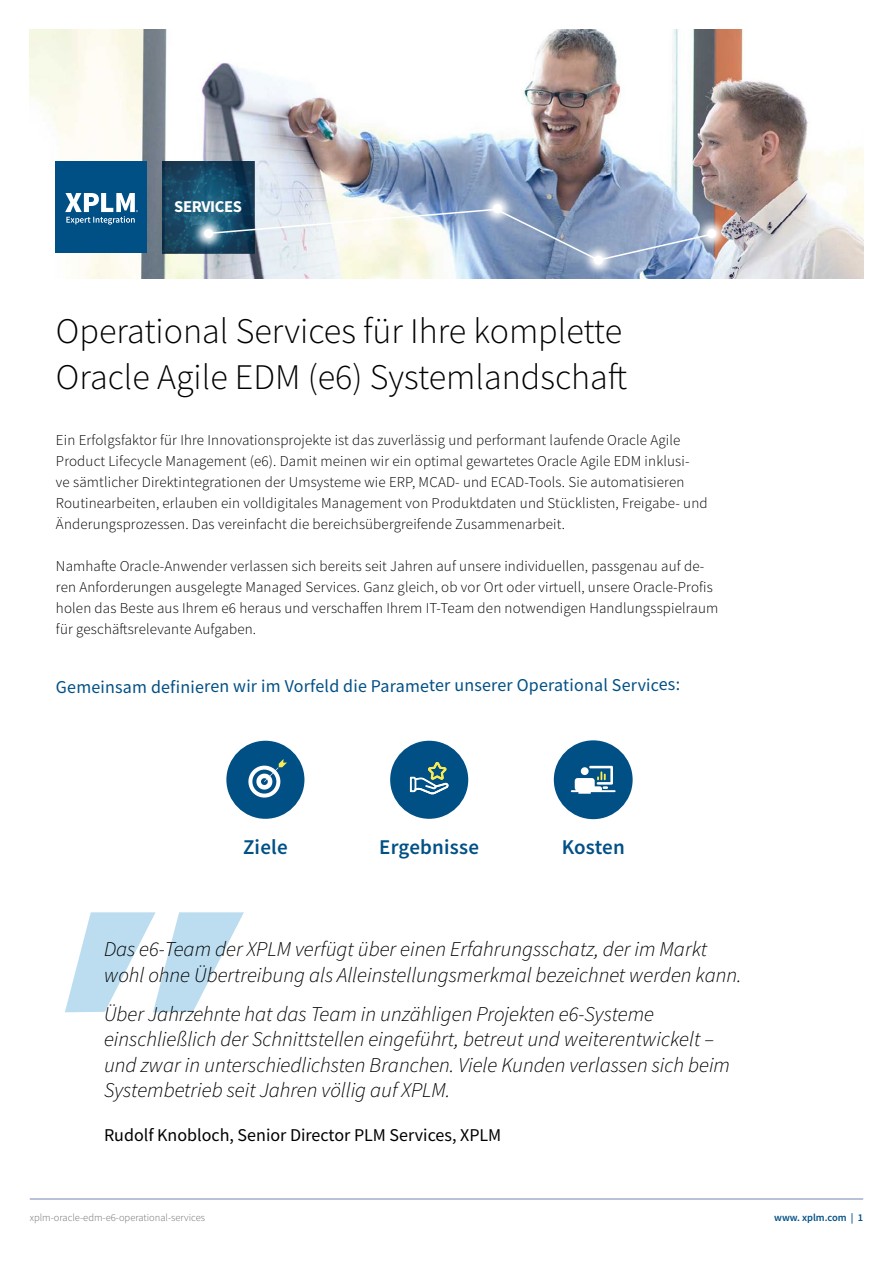
<style>
.page{position:relative;width:893px;height:1263px;background:#fff}
.page>*{position:absolute;margin:0;border:0;box-sizing:border-box;transform-origin:0 0}
.Headline_24_24{font:300 36px/46.5px "Source Sans Pro";color:#000}
.Headline_24_24-2{font:italic 300 21px/25.5px "Source Sans Pro";color:#000}
.Fliestext_9_5_13{font:600 21px "Source Sans Pro";letter-spacing:.01em;color:#005086}
.Fliestext_9_5_13-2{font:18px "Source Sans Pro";letter-spacing:.005em;color:#005086}
.Headline_24_24-3{font:18px "Source Sans Pro";color:#000}
.t1{font:700 16.5px "Source Sans Pro";letter-spacing:-.02em;color:#fff}
.Fliestext_9_5_13-3{font:300 15px/21px "Source Sans Pro";letter-spacing:.01em;color:#000}
.Dateiname{font:300 10.5px "Source Sans Pro";color:#706f6f}
.t2{font:600 10.5px "Source Sans Pro";color:#005086}
</style>
<div class="page">
<img style="left:30px;top:30px;width:833px;height:249px">
<img style="left:162px;top:161px;width:92px;height:92px">
<div style="left:55px;top:161px;width:92px;height:92px;background:#005086"></div>
<svg style="left:65px;top:193px;width:73px;height:32px"></svg>
<svg style="left:191px;top:216px;width:14px;height:35px"></svg>
<svg style="left:480px;top:191px;width:35px;height:17px"></svg>
<div style="left:493px;top:204px;width:9px;height:9px;background:#fff;border-radius:50%"></div>
<svg style="left:581px;top:262px;width:35px;height:15px"></svg>
<div style="left:594px;top:256px;width:9px;height:9px;background:#fff;border-radius:50%"></div>
<svg style="left:713px;top:216px;width:16px;height:35px"></svg>
<div style="left:707px;top:229px;width:9px;height:9px;background:#fff;border-radius:50%"></div>
<svg style="left:205px;top:208px;width:508px;height:54px;background:#adbdce"></svg>
<hr style="left:30px;top:1198px;width:833px;height:2px;background:#a1aecb">
<svg style="left:65px;top:912px;width:179px;height:100px"></svg>
<div style="left:226px;top:741px;width:78px;height:78px;background:#005086;border-radius:50%"></div>
<svg style="left:248px;top:759px;width:39px;height:38px"></svg>
<div style="left:390px;top:741px;width:78px;height:78px;background:#005086;border-radius:50%"></div>
<svg style="left:410px;top:762px;width:39px;height:33px"></svg>
<div style="left:554px;top:740px;width:79px;height:79px;background:#005086;border-radius:50%"></div>
<svg style="left:571px;top:766px;width:45px;height:28px"></svg>
<p class="t1" style="left:174px;top:195px;width:69px">SERVICES</p>
<p class="Headline_24_24" style="left:56px;top:308px;width:573px">Operational Services für Ihre komplette<br>Oracle Agile EDM (e6) Systemlandschaft</p>
<p class="Fliestext_9_5_13-3" style="left:56px;top:429px;width:653px">Ein Erfolgsfaktor für Ihre Innovationsprojekte ist das zuverlässig und performant laufende Oracle Agile Product Lifecycle Management (e6). Damit meinen wir ein optimal gewartetes Oracle Agile EDM inklusi-<br>ve sämtlicher Direktintegrationen der Umsysteme wie ERP, MCAD- und ECAD-Tools. Sie automatisieren Routinearbeiten, erlauben ein volldigitales Management von Produktdaten und Stücklisten, Freigabe- und Änderungsprozessen. Das vereinfacht die bereichsübergreifende Zusammenarbeit.</p>
<p class="Fliestext_9_5_13-3" style="left:56px;top:555px;width:664px">Namhafte Oracle-Anwender verlassen sich bereits seit Jahren auf unsere individuellen, passgenau auf de&shy;ren Anforderungen ausgelegte Managed Services. Ganz gleich, ob vor Ort oder virtuell, unsere Oracle-Profis holen das Beste aus Ihrem e6 heraus und verschaffen Ihrem IT-Team den notwendigen Handlungsspielraum für geschäftsrelevante Aufgaben.</p>
<p class="Fliestext_9_5_13-2" style="left:56px;top:674px;width:626px">Gemeinsam definieren wir im Vorfeld die Parameter unserer Operational Services:</p>
<p class="Fliestext_9_5_13" style="left:243px;top:833px;width:46px">Ziele</p>
<p class="Fliestext_9_5_13" style="left:379px;top:833px;width:101px">Ergebnisse</p>
<p class="Fliestext_9_5_13" style="left:562px;top:833px;width:65px">Kosten</p>
<p class="Headline_24_24-2" style="left:104px;top:936px;width:639px">Das e6-Team der XPLM verfügt über einen Erfahrungsschatz, der im Markt wohl ohne Übertreibung als Alleinstellungsmerkmal bezeichnet werden kann.</p>
<p class="Headline_24_24-2" style="left:104px;top:1001px;width:627px">Über Jahrzehnte hat das Team in unzähligen Projekten e6-Systeme einschließlich der Schnittstellen eingeführt, betreut und weiterentwickelt – und zwar in unterschiedlichsten Branchen. Viele Kunden verlassen sich beim Systembetrieb seit Jahren völlig auf XPLM.</p>
<p class="Headline_24_24-3" style="left:104px;top:1123px;width:399px">Rudolf Knobloch, Senior Director PLM Services, XPLM</p>
<p class="Dateiname" style="left:30px;top:1211px;width:177px">xplm-oracle-edm-e6-operational-services</p>
<p class="t2" style="left:774px;top:1210px;width:91px">www. xplm.com | 1</p>
</div>
